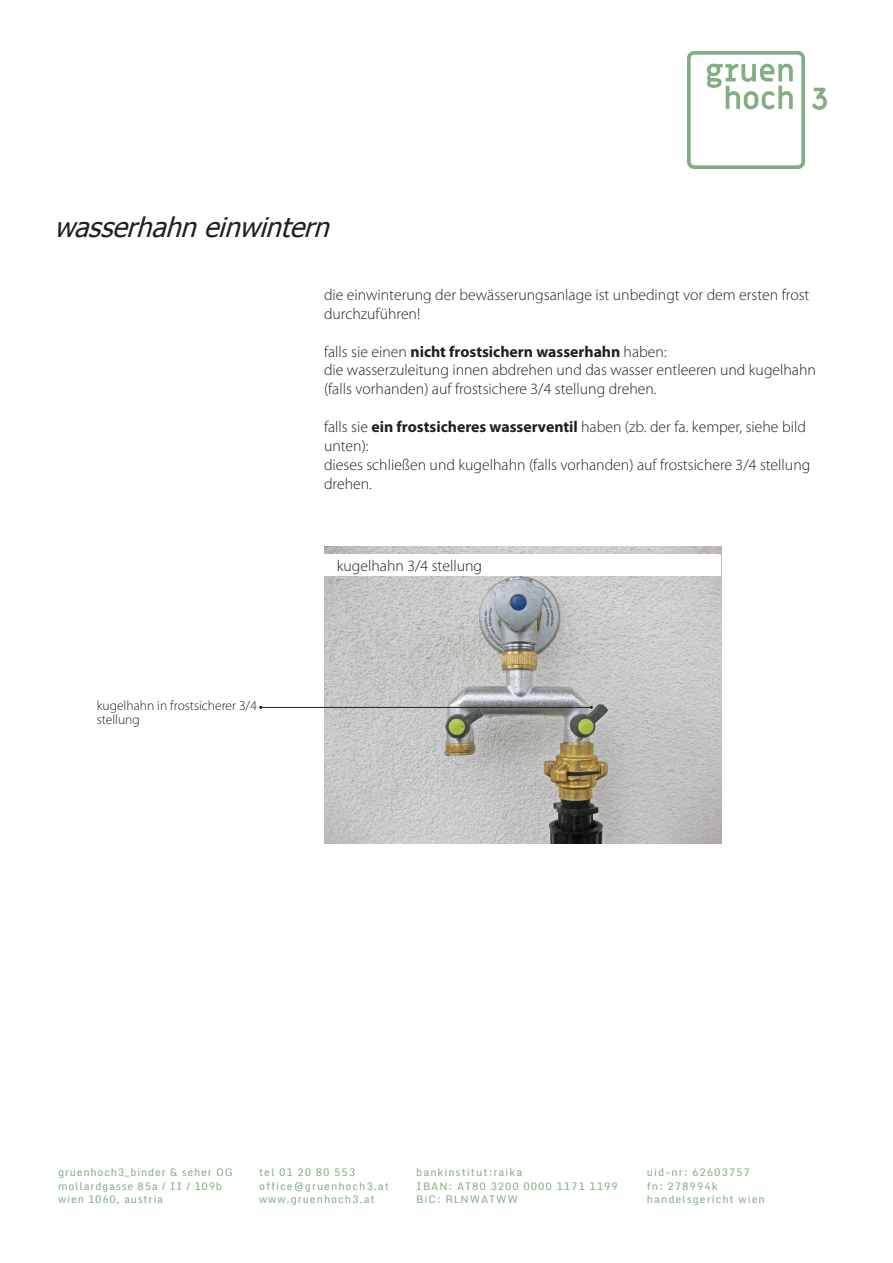
<style>
.page{position:relative;width:893px;height:1263px;background:#fff}
.page>*{position:absolute;margin:0;border:0;box-sizing:border-box;transform-origin:0 0}
.t1{font:italic 27px "Tahoma";color:#231f20}
.t2{font:300 15.75px/18.9px "Myriad Pro";color:#231f20}
.t3{font:300 13.5px/13.5px "Myriad Pro";color:#231f20}
.t4{font:10.5px/13.5px "Monda";letter-spacing:.09em;color:#81af82}
.t5{font:10.5px/13.5px "Monda";letter-spacing:.07em;color:#81af82}
.s1{font-weight:700}
</style>
<div class="page">
<img style="left:688px;top:52px;width:138px;height:116px">
<img style="left:324px;top:546px;width:397px;height:298px">
<div style="left:324px;top:554px;width:397px;height:22px;background:#fffdff"></div>
<hr style="left:261px;top:707px;width:330px;height:1px;background:#231f20">
<h1 class="t1" style="left:54px;top:209px;width:285px">wasserhahneinwintern</h1>
<p class="t2" style="left:324px;top:285px;width:487px">die einwinterung der bewässerungsanlage ist unbedingt vor dem ersten frost durchzuführen!</p>
<p class="t2" style="left:324px;top:342px;width:493px">falls sie einen <span class="s1">nicht frostsichern wasserhahn</span> haben:<br>die wasserzuleitung innen abdrehen und das wasser entleeren und kugelhahn (falls vorhanden) auf frostsichere 3/4 stellung drehen.</p>
<p class="t2" style="left:324px;top:417px;width:488px">falls sie <span class="s1">ein frostsicheres wasserventil</span> haben (zb. der fa. kemper, siehe bild unten):<br>dieses schließen und kugelhahn (falls vorhanden) auf frostsichere 3/4 stellung drehen.</p>
<p class="t3" style="left:97px;top:699px;width:162px">kugelhahn in frostsicherer 3/4 stellung</p>
<p class="t2" style="left:337px;top:556px;width:147px">kugelhahn 3/4 stellung</p>
<p class="t5" style="left:58px;top:1166px;width:176px">gruenhoch3_binder &amp; seher OG mollardgasse 85a / II / 109b wien 1060, austria</p>
<p class="t4" style="left:259px;top:1166px;width:132px">tel 01 20 80 553 office@gruenhoch3.at www.gruenhoch3.at</p>
<p class="t4" style="left:416px;top:1166px;width:203px">bankinstitut:raika<br>IBAN: AT80 3200 0000 1171 1199<br>BiC: RLNWATWW</p>
<p class="t4" style="left:647px;top:1166px;width:119px">uid-nr: 62603757 fn: 278994k handelsgericht wien</p>
</div>
